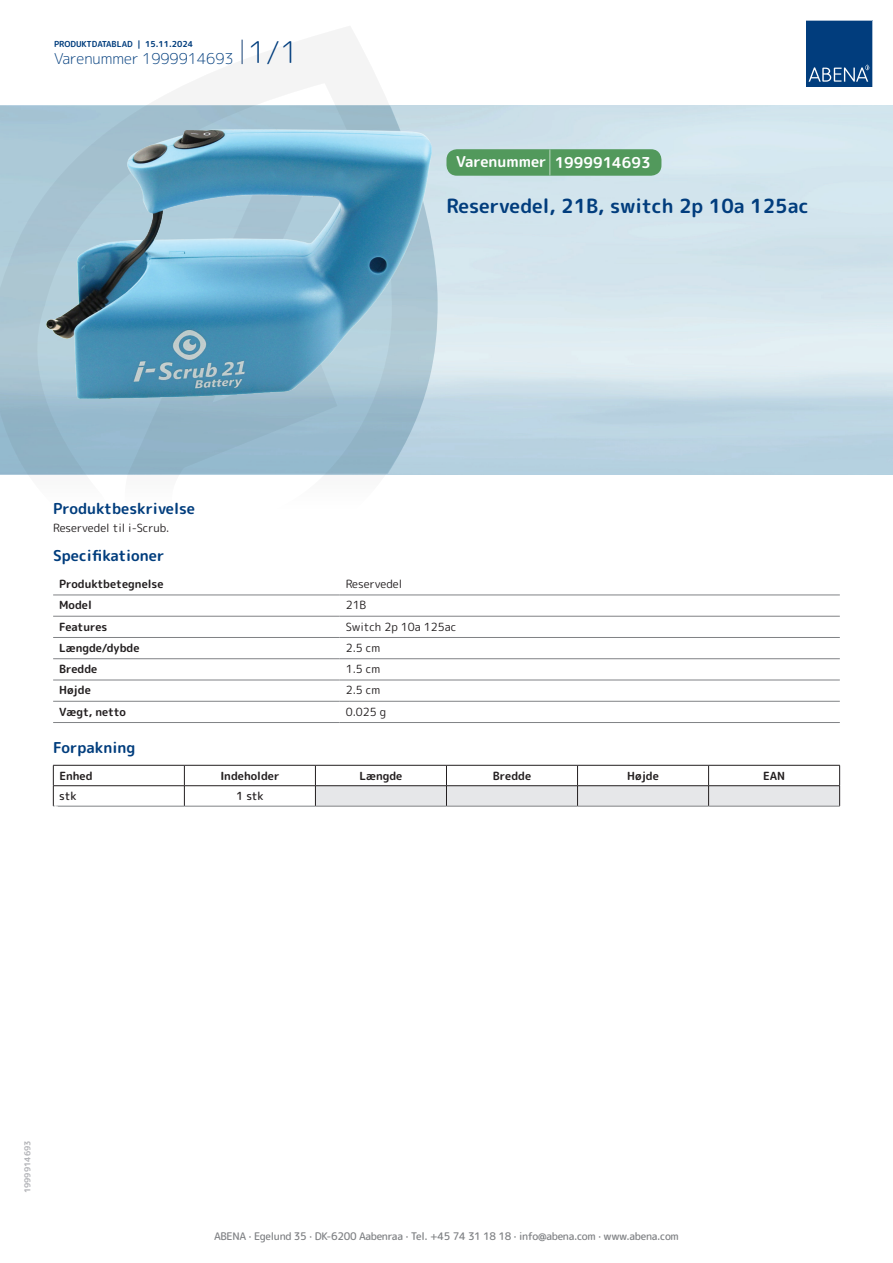
<style>
.page{position:relative;width:893px;height:1263px;background:#fff}
.page>*{position:absolute;margin:0;border:0;box-sizing:border-box;transform-origin:0 0}
.t1{font:700 19.5px "Rounded Mplus 1 c";color:#013d7d}
.t2{font:700 15px "Rounded Mplus 1 c";color:#013d7d}
.t3{font:300 15px "Rounded Mplus 1 c";color:#013d7d}
.t4{font:700 15px "Rounded Mplus 1 c";color:#fff}
.t5{font:700 11.25px "Rounded Mplus 1 c";color:#231f20}
.t6{font:11.25px "Rounded Mplus 1 c";color:#231f20}
.t7{font:500 11.25px "Rounded Mplus 1 c";letter-spacing:-.01em;color:#231f20}
.t8{font:500 10.5px "Rounded Mplus 1 c";letter-spacing:-.03em;color:#808285}
.t9{font:700 10.5px "Rounded Mplus 1 c";color:#fff}
.t10{font:700 8.25px "Rounded Mplus 1 c";color:#013d7d}
.t11{font:700 8.25px "Rounded Mplus 1 c";color:#b2b3b7}
.s1{font-size:30px}
.s2{font-size:25.5px}
</style>
<div class="page">
<svg style="left:0;top:26px;width:439px;height:569px"></svg>
<svg style="left:0;top:106px;width:438px;height:368px;background:#9fbecf"></svg>
<svg style="left:242px;top:40px;width:1px;height:24px"></svg>
<svg style="left:806px;top:20px;width:67px;height:67px;background:#144b86"></svg>
<img style="left:47px;top:130px;width:384px;height:268px">
<hr style="left:53px;top:595px;width:287px;height:1px;background:#808285">
<hr style="left:340px;top:595px;width:500px;height:1px;background:#808285">
<hr style="left:53px;top:616px;width:287px;height:1px;background:#808285">
<hr style="left:340px;top:616px;width:500px;height:1px;background:#808285">
<hr style="left:53px;top:637px;width:287px;height:1px;background:#808285">
<hr style="left:340px;top:637px;width:500px;height:1px;background:#808285">
<hr style="left:53px;top:658px;width:287px;height:1px;background:#808285">
<hr style="left:340px;top:658px;width:500px;height:1px;background:#808285">
<hr style="left:53px;top:680px;width:287px;height:1px;background:#808285">
<hr style="left:340px;top:680px;width:500px;height:1px;background:#808285">
<hr style="left:53px;top:701px;width:287px;height:1px;background:#808285">
<hr style="left:340px;top:701px;width:500px;height:1px;background:#808285">
<hr style="left:53px;top:722px;width:287px;height:1px;background:#808285">
<hr style="left:340px;top:722px;width:500px;height:1px;background:#808285">
<hr style="left:53px;top:765px;width:131px;height:1px;background:#231f20">
<hr style="left:184px;top:765px;width:131px;height:1px;background:#231f20">
<hr style="left:53px;top:785px;width:131px;height:1px;background:#231f20">
<svg style="left:53px;top:765px;width:1px;height:41px"></svg>
<hr style="left:184px;top:785px;width:131px;height:1px;background:#231f20">
<svg style="left:184px;top:765px;width:1px;height:41px"></svg>
<svg style="left:315px;top:765px;width:525px;height:41px"></svg>
<hr style="left:53px;top:806px;width:131px;height:1px;background:#808285">
<hr style="left:184px;top:806px;width:131px;height:1px;background:#808285">
<hr style="left:315px;top:806px;width:131px;height:1px;background:#808285">
<hr style="left:446px;top:806px;width:131px;height:1px;background:#808285">
<hr style="left:577px;top:806px;width:132px;height:1px;background:#808285">
<hr style="left:709px;top:806px;width:131px;height:1px;background:#808285">
<div style="left:446px;top:149px;width:215px;height:27px;background:#52995c;border-radius:10px"></div>
<p class="t10" style="left:54px;top:38px;width:141px">PRODUKTDATABLAD | 15.11.2024</p>
<h2 class="t3" style="left:54px;top:48px;width:246px">Varenummer 1999914693 <span class="s1">1/1</span></h2>
<h2 class="t4" style="left:456px;top:152px;width:196px">Varenummer <span class="s2">|</span> 1999914693</h2>
<h1 class="t1" style="left:446px;top:192px;width:364px">Reservedel, 21B, switch 2p 10a 125ac</h1>
<h2 class="t2" style="left:53px;top:498px;width:143px">Produktbeskrivelse</h2>
<p class="t6" style="left:53px;top:520px;width:118px">Reservedel til i-Scrub.</p>
<h2 class="t2" style="left:53px;top:545px;width:113px">Specifikationer</h2>
<p class="t5" style="left:59px;top:576px;width:106px">Produktbetegnelse</p>
<p class="t6" style="left:346px;top:576px;width:58px">Reservedel</p>
<p class="t5" style="left:59px;top:597px;width:34px">Model</p>
<p class="t6" style="left:346px;top:597px;width:22px">21B</p>
<p class="t5" style="left:59px;top:618px;width:50px">Features</p>
<p class="t6" style="left:346px;top:618px;width:112px">Switch 2p 10a 125ac</p>
<p class="t5" style="left:59px;top:640px;width:82px">Længde/dybde</p>
<p class="t6" style="left:346px;top:640px;width:36px">2.5 cm</p>
<p class="t5" style="left:59px;top:661px;width:40px">Bredde</p>
<p class="t6" style="left:346px;top:661px;width:36px">1.5 cm</p>
<p class="t5" style="left:59px;top:682px;width:33px">Højde</p>
<p class="t6" style="left:346px;top:682px;width:36px">2.5 cm</p>
<p class="t5" style="left:59px;top:704px;width:68px">Vægt, netto</p>
<p class="t6" style="left:346px;top:704px;width:42px">0.025 g</p>
<h2 class="t2" style="left:53px;top:737px;width:84px">Forpakning</h2>
<p class="t5" style="left:59px;top:768px;width:35px">Enhed</p>
<p class="t5" style="left:220px;top:768px;width:61px">Indeholder</p>
<p class="t5" style="left:359px;top:768px;width:44px">Længde</p>
<p class="t5" style="left:493px;top:768px;width:40px">Bredde</p>
<p class="t5" style="left:627px;top:768px;width:33px">Højde</p>
<p class="t5" style="left:763px;top:768px;width:24px">EAN</p>
<p class="t7" style="left:59px;top:788px;width:19px">stk</p>
<p class="t7" style="left:236px;top:788px;width:29px">1 stk</p>
<p class="t9" style="left:53px;top:801px;width:7px">*</p>
<p class="t11" style="left:22px;top:1193px;width:54px;rotate:-90deg">1999914693</p>
<p class="t8" style="left:214px;top:1229px;width:466px">ABENA · Egelund 35 · DK-6200 Aabenraa · Tel. +45 74 31 18 18 · info@abena.com · www.abena.com</p>
</div>
